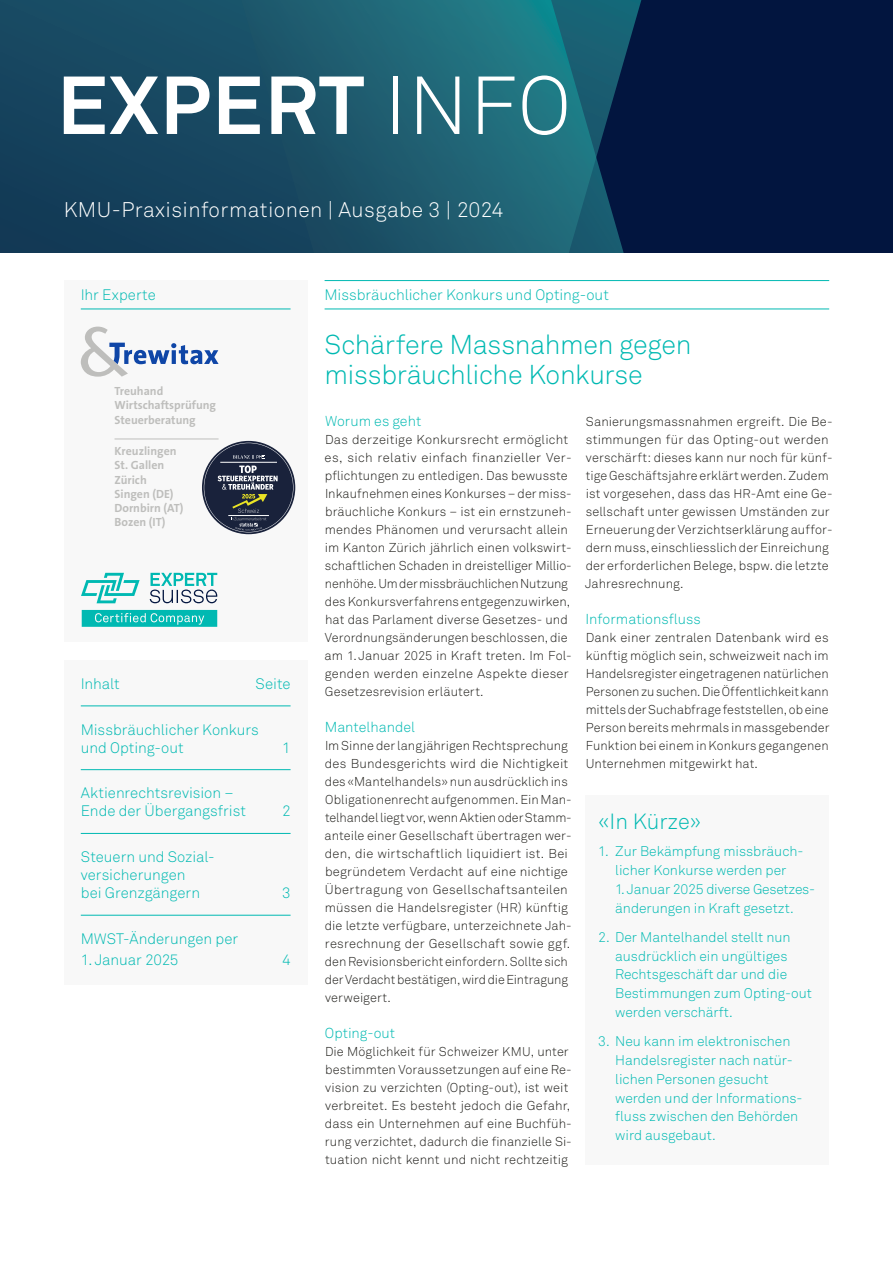
<style>
.page{position:relative;width:893px;height:1263px;background:#fff}
.page>*{position:absolute;margin:0;border:0;box-sizing:border-box;transform-origin:0 0}
.t1{font:700 81px "Akkurat Pro";letter-spacing:.02em;color:#fff}
.t2{font:27px/30px "Akkurat Light Pro";letter-spacing:-.015em;color:#00b9b2}
.t3{font:21.75px "Akkurat Light Pro";color:#00b9b2}
.t4{font:21px "Akkurat Light Pro";letter-spacing:.02em;color:#fff}
.t5{font:15px/18px "Akkurat Light Pro";color:#00b9b2}
.t6{font:14.25px "Akkurat Light Pro";color:#00b9b2}
.t7{font:13.8px/18.8px "Akkurat Light Pro";color:#00b9b2}
.t8{font:12.75px/18px "Akkurat Light Pro";letter-spacing:.005em;color:#21201c}
.t9{font:700 11.85px/14.2px "The Sans B7";color:#bebebc}
.s1{font-family:"Akkurat Light Pro";font-weight:400}
.s2{font-size:12.45px}
</style>
<div class="page">
<hr style="left:325px;top:280px;width:504px;height:1px;background:#00b9b2">
<hr style="left:325px;top:309px;width:504px;height:1px;background:#00b9b2">
<div style="left:585px;top:795px;width:244px;height:369px;background:#f8f8f8"></div>
<div style="left:64px;top:660px;width:244px;height:324px;background:#f8f8f8"></div>
<hr style="left:81px;top:705px;width:210px;height:1px;background:#00b9b2">
<hr style="left:81px;top:769px;width:210px;height:1px;background:#00b9b2">
<hr style="left:81px;top:833px;width:210px;height:1px;background:#00b9b2">
<hr style="left:81px;top:915px;width:210px;height:1px;background:#00b9b2">
<svg style="left:0;top:0;width:225px;height:253px;background:#16445e"></svg>
<svg style="left:225px;top:0;width:668px;height:253px;background:#11405c"></svg>
<div style="left:64px;top:280px;width:244px;height:362px;background:#f8f8f8"></div>
<hr style="left:81px;top:309px;width:210px;height:1px;background:#00b9b2">
<svg style="left:81px;top:327px;width:138px;height:50px"></svg>
<svg style="left:150px;top:573px;width:67px;height:30px"></svg>
<svg style="left:81px;top:573px;width:59px;height:30px"></svg>
<svg style="left:82px;top:610px;width:135px;height:17px;background:#1fc0ba"></svg>
<svg style="left:204px;top:443px;width:89px;height:89px"></svg>
<h1 class="t1" style="left:57px;top:55px;width:515px">EXPERT <span class="s1">INFO</span></h1>
<h3 class="t4" style="left:64px;top:197px;width:441px">KMU-Praxisinformationen | Ausgabe 3 | 2024</h3>
<p class="t5" style="left:81px;top:286px;width:76px">Ihr Experte</p>
<p class="t9" style="left:115px;top:384px;width:103px">Treuhand<br>Wirtschaftsprüfung<br>Steuerberatung</p>
<p class="t9" style="left:115px;top:444px;width:71px">Kreuzlingen<br>St. Gallen<br>Zürich<br>Singen (DE)<br>Dornbirn (AT)<br>Bozen (IT)</p>
<p class="t5" style="left:81px;top:675px;width:41px">Inhalt</p>
<p class="t5" style="left:256px;top:675px;width:36px">Seite</p>
<p class="t5" style="left:81px;top:721px;width:180px">Missbräuchlicher Konkurs und Opting-out</p>
<p class="t5" style="left:282px;top:739px;width:10px">1</p>
<p class="t5" style="left:81px;top:784px;width:167px">Aktienrechtsrevision –<br>Ende der Übergangsfrist</p>
<p class="t5" style="left:81px;top:848px;width:133px">Steuern und Sozial&shy;versicherungen<br>bei Grenzgängern</p>
<p class="t5" style="left:282px;top:802px;width:10px">2</p>
<p class="t5" style="left:282px;top:884px;width:10px">3</p>
<p class="t5" style="left:81px;top:930px;width:159px">MWST-Änderungen per</p>
<p class="t5" style="left:81px;top:951px;width:99px">1. Januar 2025</p>
<p class="t5" style="left:282px;top:951px;width:10px">4</p>
<p class="t5" style="left:325px;top:286px;width:286px">Missbräuchlicher Konkurs und Opting-out</p>
<h2 class="t2" style="left:325px;top:330px;width:368px">Schärfere Massnahmen gegen missbräuchliche Konkurse</h2>
<p class="t6" style="left:325px;top:413px;width:98px">Worum es geht</p>
<p class="t8" style="left:325px;top:431px;width:249px">Das derzeitige Konkursrecht ermöglicht es, sich relativ einfach finanzieller Ver&shy;pflichtungen zu entledigen. Das bewusste Inkaufnehmen eines Konkurses – der miss&shy;bräuchliche Konkurs – ist ein ernstzuneh&shy;mendes Phänomen und verursacht allein im Kanton Zürich jährlich einen volkswirt&shy;schaftlichen Schaden in dreistelliger Millio&shy;nenhöhe. Um der missbräuchlichen Nutzung des Konkursverfahrens entgegenzuwirken, hat das Parlament diverse Gesetzes- und Verordnungsänderungen beschlossen, die am <span class="s2">1</span>. Januar <span class="s2">2025</span> in Kraft treten. Im Fol&shy;genden werden einzelne Aspekte dieser Gesetzesrevision erläutert.</p>
<p class="t6" style="left:325px;top:719px;width:92px">Mantelhandel</p>
<p class="t8" style="left:325px;top:737px;width:249px">Im Sinne der langjährigen Rechtsprechung des Bundesgerichts wird die Nichtigkeit des «Mantelhandels» nun ausdrücklich ins Obligationenrecht aufgenommen. Ein Man&shy;telhandel liegt vor, wenn Aktien oder Stamm&shy;anteile einer Gesellschaft übertragen wer&shy;den, die wirtschaftlich liquidiert ist. Bei begründetem Verdacht auf eine nichtige Übertragung von Gesellschaftsanteilen müssen die Handelsregister (<span class="s2">HR</span>) künftig die letzte verfügbare, unterzeichnete Jah&shy;resrechnung der Gesellschaft sowie ggf. den Revisionsbericht einfordern. Sollte sich der Verdacht bestätigen, wird die Eintragung verweigert.</p>
<p class="t6" style="left:325px;top:1025px;width:72px">Opting-out</p>
<p class="t8" style="left:325px;top:1043px;width:248px">Die Möglichkeit für Schweizer <span class="s2">KMU</span>, unter bestimmten Voraussetzungen auf eine Re&shy;vision zu verzichten (Opting-out), ist weit verbreitet. Es besteht jedoch die Gefahr, dass ein Unternehmen auf eine Buchfüh&shy;rung verzichtet, dadurch die finanzielle Si&shy;tuation nicht kennt und nicht rechtzeitig</p>
<p class="t8" style="left:585px;top:413px;width:249px">Sanierungsmassnahmen ergreift. Die Be&shy;stimmungen für das Opting-out werden verschärft: dieses kann nur noch für künf&shy;tige Geschäftsjahre erklärt werden. Zudem ist vorgesehen, dass das <span class="s2">HR</span>-Amt eine Ge&shy;sellschaft unter gewissen Umständen zur Erneuerung der Verzichtserklärung auffor&shy;dern muss, einschliesslich der Einreichung der erforderlichen Belege, bspw. die letzte Jahresrechnung.</p>
<p class="t6" style="left:586px;top:611px;width:117px">Informationsfluss</p>
<p class="t8" style="left:586px;top:629px;width:245px;text-align:justify">Dank einer zentralen Datenbank wird es künftig möglich sein, schweizweit nach im Handelsregister eingetragenen natürlichen Personen zu suchen. Die Öffentlichkeit kann mittels der Suchabfrage feststellen, ob eine Person bereits mehrmals in massgebender Funktion bei einem in Konkurs gegangenen Unternehmen mitgewirkt hat.</p>
<h3 class="t3" style="left:598px;top:808px;width:105px">«In Kürze»</h3>
<p class="t7" style="left:598px;top:842px;width:205px;text-align:center">1. Zur Bekämpfung missbräuch&shy;licher Konkurse werden per</p>
<p class="t7" style="left:615px;top:880px;width:199px">1. Januar 2025 diverse Gesetzes&shy;änderungen in Kraft gesetzt.</p>
<p class="t7" style="left:615px;top:928px;width:198px;text-indent:-17px">2. Der Mantelhandel stellt nun ausdrücklich ein ungültiges<br>Rechtsgeschäft dar und die<br>Bestimmungen zum Opting-out werden verschärft.</p>
<p class="t7" style="left:615px;top:1032px;width:189px;text-indent:-17px">3. Neu kann im elektronischen<br>Handelsregister nach natür&shy;lichen Personen gesucht werden und der Informations&shy;fluss zwischen den Behörden wird ausgebaut.</p>
</div>
